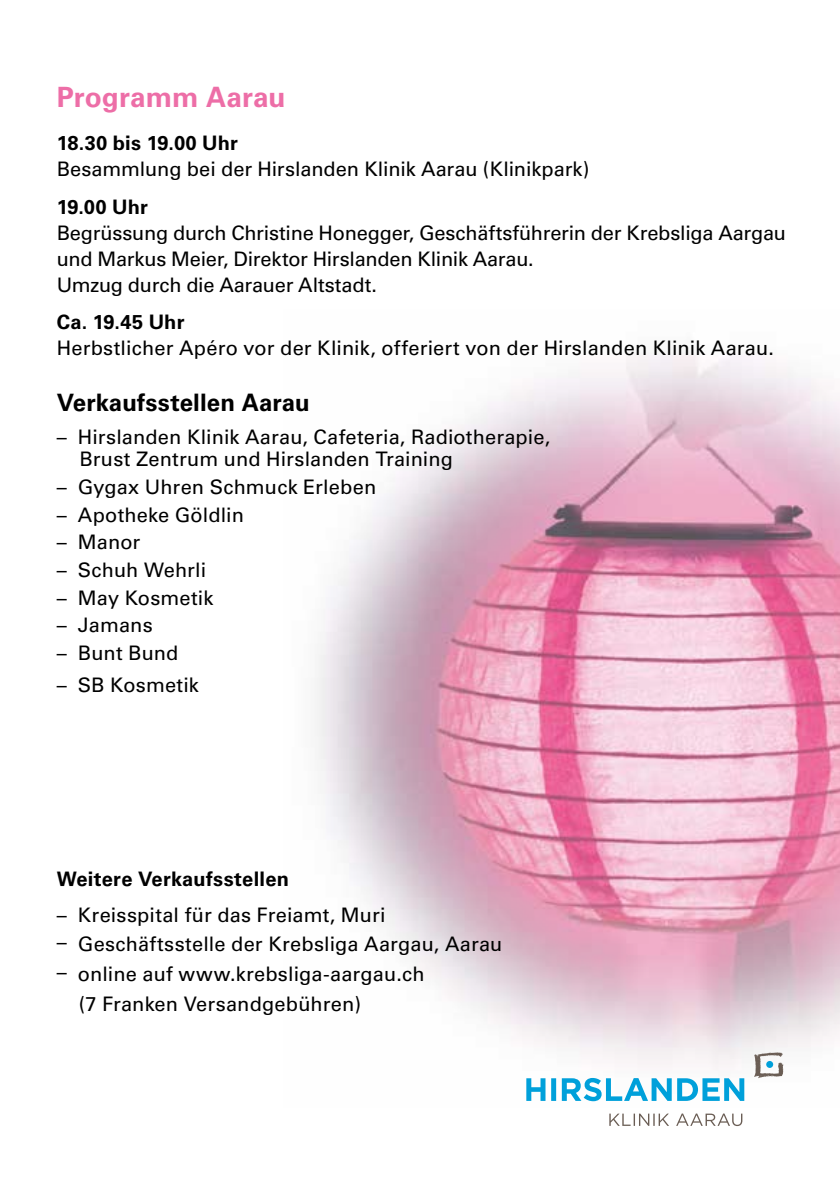
<style>
.page{position:relative;width:840px;height:1191px;background:#fff}
.page>*{position:absolute;margin:0;border:0;box-sizing:border-box;transform-origin:0 0}
.t1{font:700 28px "Univers";color:#ed6ea7}
.t2{font:700 24px "Univers";letter-spacing:.005em;color:#000}
.t3{font:20px/26px "Univers";color:#000}
.t4{font:700 20px "Univers";letter-spacing:.01em;color:#000}
</style>
<div class="page">
<img style="left:315px;top:355px;width:524px;height:747px">
<svg style="left:753px;top:1052px;width:30px;height:26px"></svg>
<svg style="left:765px;top:1061px;width:7px;height:7px"></svg>
<svg style="left:526px;top:1078px;width:217px;height:23px"></svg>
<svg style="left:609px;top:1113px;width:133px;height:13px"></svg>
<h1 class="t1" style="left:57px;top:81px;width:230px">Programm Aarau</h1>
<p class="t4" style="left:57px;top:131px;width:183px">18.30 bis 19.00 Uhr</p>
<p class="t3" style="left:57px;top:156px;width:533px">Besammlung bei der Hirslanden Klinik Aarau (Klinikpark)</p>
<p class="t4" style="left:57px;top:195px;width:93px">19.00 Uhr</p>
<p class="t3" style="left:57px;top:220px;width:730px">Begrüssung durch Christine Honegger, Geschäftsführerin der Krebsliga Aargau und Markus Meier, Direktor Hirslanden Klinik Aarau.<br>Umzug durch die Aarauer Altstadt.</p>
<p class="t4" style="left:57px;top:310px;width:129px">Ca. 19.45 Uhr</p>
<p class="t3" style="left:57px;top:335px;width:718px">Herbstlicher Apéro vor der Klinik, offeriert von der Hirslanden Klinik Aarau.</p>
<p class="t2" style="left:57px;top:388px;width:254px">Verkaufsstellen Aarau</p>
<p class="t3" style="left:79px;top:426px;width:472px;line-height:22px;text-indent:-23px">– Hirslanden Klinik Aarau, Cafeteria, Radiotherapie,<br>Brust Zentrum und Hirslanden Training</p>
<p class="t3" style="left:57px;top:474px;width:321px">– Gygax Uhren Schmuck Erleben</p>
<p class="t3" style="left:57px;top:502px;width:189px">– Apotheke Göldlin</p>
<p class="t3" style="left:57px;top:529px;width:85px">– Manor</p>
<p class="t3" style="left:57px;top:557px;width:151px">– Schuh Wehrli</p>
<p class="t3" style="left:57px;top:585px;width:158px">– May Kosmetik</p>
<p class="t3" style="left:57px;top:612px;width:97px">– Jamans</p>
<p class="t3" style="left:57px;top:640px;width:123px">– Bunt Bund</p>
<p class="t3" style="left:57px;top:672px;width:144px">– SB Kosmetik</p>
<p class="t4" style="left:57px;top:867px;width:234px">Weitere Verkaufsstellen</p>
<p class="t3" style="left:57px;top:901px;width:330px">– Kreisspital für das Freiamt, Muri</p>
<p class="t3" style="left:57px;top:931px;width:447px">– Geschäftsstelle der Krebsliga Aargau, Aarau</p>
<p class="t3" style="left:79px;top:959px;width:347px;line-height:29.6px;text-indent:-22px">– online auf www.krebsliga-aargau.ch (7 Franken Versandgebühren)</p>
</div>
